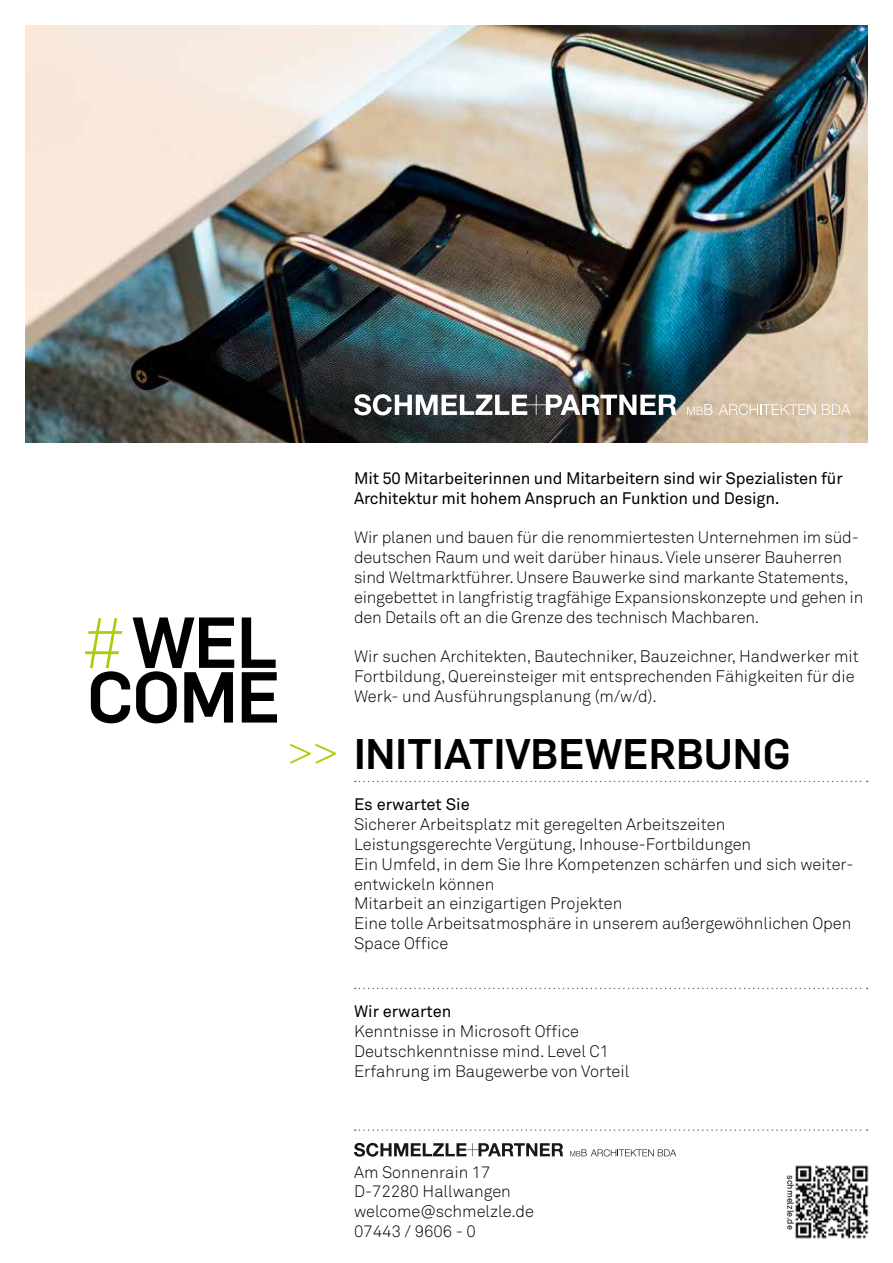
<style>
.page{position:relative;width:893px;height:1263px;background:#fff}
.page>*{position:absolute;margin:0;border:0;box-sizing:border-box;transform-origin:0 0}
.t1{font:500 70.65px/54.8px "Flama";letter-spacing:-.02em;color:#000}
.t2{font:500 42px "Flama";color:#000}
.t3{font:300 16.5px/19.8px "Akkurat";color:#000}
.t4{font:16.5px/19.8px "Akkurat";letter-spacing:-.01em;color:#000}
.t5{font:9px "Akkurat";color:#000}
.s1{font-weight:300;color:#afca0b}
.s2{font-weight:300;font-size:45.3px;color:#afca0b}
</style>
<div class="page">
<img style="left:26px;top:26px;width:841px;height:416px">
<svg style="left:355px;top:781px;width:513px;height:1px"></svg>
<svg style="left:355px;top:988px;width:513px;height:1px"></svg>
<svg style="left:355px;top:1129px;width:513px;height:2px"></svg>
<svg style="left:354px;top:1143px;width:209px;height:14px"></svg>
<svg style="left:570px;top:1149px;width:106px;height:7px"></svg>
<svg style="left:354px;top:394px;width:322px;height:21px"></svg>
<svg style="left:719px;top:404px;width:97px;height:11px"></svg>
<svg style="left:822px;top:404px;width:28px;height:11px"></svg>
<svg style="left:687px;top:404px;width:25px;height:11px"></svg>
<img style="left:795px;top:1165px;width:74px;height:74px">
<h1 class="t1" style="left:83px;top:610px;width:199px"><span class="s1">#</span>WEL<br>COME</h1>
<p class="t4" style="left:354px;top:469px;width:490px">Mit 50 Mitarbeiterinnen und Mitarbeitern sind wir Spezialisten für<br>Architektur mit hohem Anspruch an Funktion und Design.</p>
<p class="t3" style="left:354px;top:528px;width:511px">Wir planen und bauen für die renommiertesten Unternehmen im süd&shy;deutschen Raum und weit darüber hinaus. Viele unserer Bauherren sind Weltmarktführer. Unsere Bauwerke sind markante Statements, eingebettet in langfristig tragfähige Expansionskonzepte und gehen in den Details oft an die Grenze des technisch Machbaren.</p>
<p class="t3" style="left:354px;top:647px;width:506px">Wir suchen Architekten, Bautechniker, Bauzeichner, Handwerker mit<br>Fortbildung, Quereinsteiger mit entsprechenden Fähigkeiten für die<br>Werk- und Ausführungsplanung (m/w/d).</p>
<h2 class="t2" style="left:287px;top:723px;width:505px"><span class="s2">&gt;&gt;</span> INITIATIVBEWERBUNG</h2>
<p class="t4" style="left:354px;top:795px;width:117px">Es erwartet Sie</p>
<p class="t3" style="left:354px;top:815px;width:501px">Sicherer Arbeitsplatz mit geregelten Arbeitszeiten Leistungsgerechte Vergütung, Inhouse-Fortbildungen<br>Ein Umfeld, in dem Sie Ihre Kompetenzen schärfen und sich weiter&shy;entwickeln können<br>Mitarbeit an einzigartigen Projekten<br>Eine tolle Arbeitsatmosphäre in unserem außergewöhnlichen Open Space Office</p>
<p class="t4" style="left:354px;top:1002px;width:99px">Wir erwarten</p>
<p class="t3" style="left:354px;top:1022px;width:277px">Kenntnisse in Microsoft Office<br>Deutschkenntnisse mind. Level C1<br>Erfahrung im Baugewerbe von Vorteil</p>
<p class="t3" style="left:354px;top:1162px;width:182px">Am Sonnenrain 17<br>D-72280 Hallwangen welcome@schmelzle.de<br>07443 / 9606 - 0</p>
<p class="t5" style="left:796px;top:1175px;width:56px;rotate:90deg">schmelzle.de</p>
</div>
